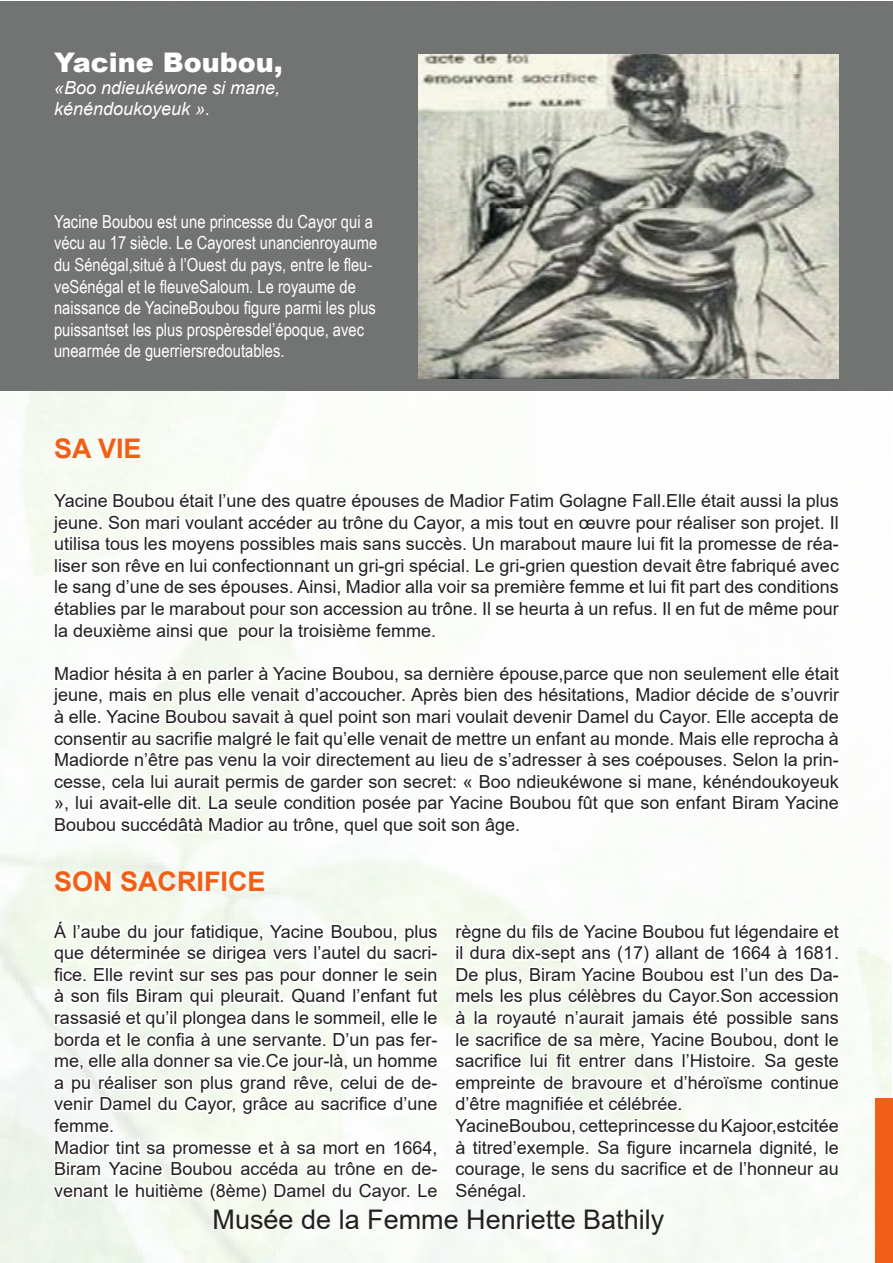
<style>
.page{position:relative;width:893px;height:1263px;background:#fff}
.page>*{position:absolute;margin:0;border:0;box-sizing:border-box;transform-origin:0 0}
.t1{font:27px "Arial";color:#231f20}
.t2{font:700 27px "Arial";color:#f15e18}
.t3{font:900 27px "Arial";color:#fff}
.t4{font:18px/21.6px "Arial";color:#231f20;text-align:justify}
.t5{font:18px/21.6px "Arial Narrow";color:#fff}
.t6{font:italic 18px/21.6px "Arial";color:#fff}
</style>
<div class="page">
<div style="left:875px;top:1098px;width:18px;height:165px;background:#f15e18"></div>
<div style="left:0;top:1px;width:893px;height:390px;background:#727473"></div>
<img style="left:418px;top:54px;width:421px;height:324px">
<svg style="left:48px;top:474px;width:798px;height:365px"></svg>
<svg style="left:50px;top:905px;width:391px;height:302px"></svg>
<svg style="left:450px;top:905px;width:392px;height:299px"></svg>
<h1 class="t3" style="left:54px;top:43px;width:230px">Yacine Boubou,</h1>
<p class="t6" style="left:54px;top:77px;width:228px">«Boo ndieukéwone si mane, kénéndoukoyeuk ».</p>
<p class="t5" style="left:54px;top:210px;width:325px">Yacine Boubou est une princesse du Cayor qui a vécu au 17 siècle. Le Cayorest unancienroyaume du Sénégal,situé à l’Ouest du pays, entre le fleu&shy;veSénégal et le fleuveSaloum. Le royaume de naissance de YacineBoubou figure parmi les plus puissantset les plus prospèresdel’époque, avec unearmée de guerriersredoutables.</p>
<h1 class="t2" style="left:54px;top:430px;width:89px">SA VIE</h1>
<p class="t4" style="left:54px;top:490px;width:786px">Yacine Boubou était l’une des quatre épouses de Madior Fatim Golagne Fall.Elle était aussi la plus jeune. Son mari voulant accéder au trône du Cayor, a mis tout en œuvre pour réaliser son projet. Il utilisa tous les moyens possibles mais sans succès. Un marabout maure lui fit la promesse de réa&shy;liser son rêve en lui confectionnant un gri-gri spécial. Le gri-grien question devait être fabriqué avec le sang d’une de ses épouses. Ainsi, Madior alla voir sa première femme et lui fit part des conditions établies par le marabout pour son accession au trône. Il se heurta à un refus. Il en fut de même pour la deuxième ainsi que pour la troisième femme.</p>
<p class="t4" style="left:54px;top:663px;width:786px">Madior hésita à en parler à Yacine Boubou, sa dernière épouse,parce que non seulement elle était jeune, mais en plus elle venait d’accoucher. Après bien des hésitations, Madior décide de s’ouvrir à elle. Yacine Boubou savait à quel point son mari voulait devenir Damel du Cayor. Elle accepta de consentir au sacrifie malgré le fait qu’elle venait de mettre un enfant au monde. Mais elle reprocha à Madiorde n’être pas venu la voir directement au lieu de s’adresser à ses coépouses. Selon la prin&shy;cesse, cela lui aurait permis de garder son secret: « Boo ndieukéwone si mane, kénéndoukoyeuk », lui avait-elle dit. La seule condition posée par Yacine Boubou fût que son enfant Biram Yacine Boubou succédâtà Madior au trône, quel que soit son âge.</p>
<h1 class="t2" style="left:54px;top:862px;width:213px">SON SACRIFICE</h1>
<p class="t4" style="left:54px;top:920px;width:385px;text-align:left">Á l’aube du jour fatidique, Yacine Boubou, plus que déterminée se dirigea vers l’autel du sacri&shy;fice. Elle revint sur ses pas pour donner le sein à son fils Biram qui pleurait. Quand l’enfant fut rassasié et qu’il plongea dans le sommeil, elle le borda et le confia à une servante. D’un pas fer&shy;me, elle alla donner sa vie.Ce jour-là, un homme a pu réaliser son plus grand rêve, celui de de&shy;venir Damel du Cayor, grâce au sacrifice d’une femme.<br>Madior tint sa promesse et à sa mort en 1664, Biram Yacine Boubou accéda au trône en de&shy;venant le huitième (8ème) Damel du Cayor. Le</p>
<p class="t4" style="left:455px;top:920px;width:385px;text-align:left">règne du fils de Yacine Boubou fut légendaire et il dura dix-sept ans (17) allant de 1664 à 1681.<br>De plus, Biram Yacine Boubou est l’un des Da&shy;mels les plus célèbres du Cayor.Son accession à la royauté n’aurait jamais été possible sans le sacrifice de sa mère, Yacine Boubou, dont le sacrifice lui fit entrer dans l’Histoire. Sa geste empreinte de bravoure et d’héroïsme continue d’être magnifiée et célébrée.<br>YacineBoubou, cetteprincesse du Kajoor,estcitée à titred’exemple. Sa figure incarnela dignité, le courage, le sens du sacrifice et de l’honneur au Sénégal.</p>
<h1 class="t1" style="left:213px;top:1200px;width:453px">Musée de la Femme Henriette Bathily</h1>
</div>
